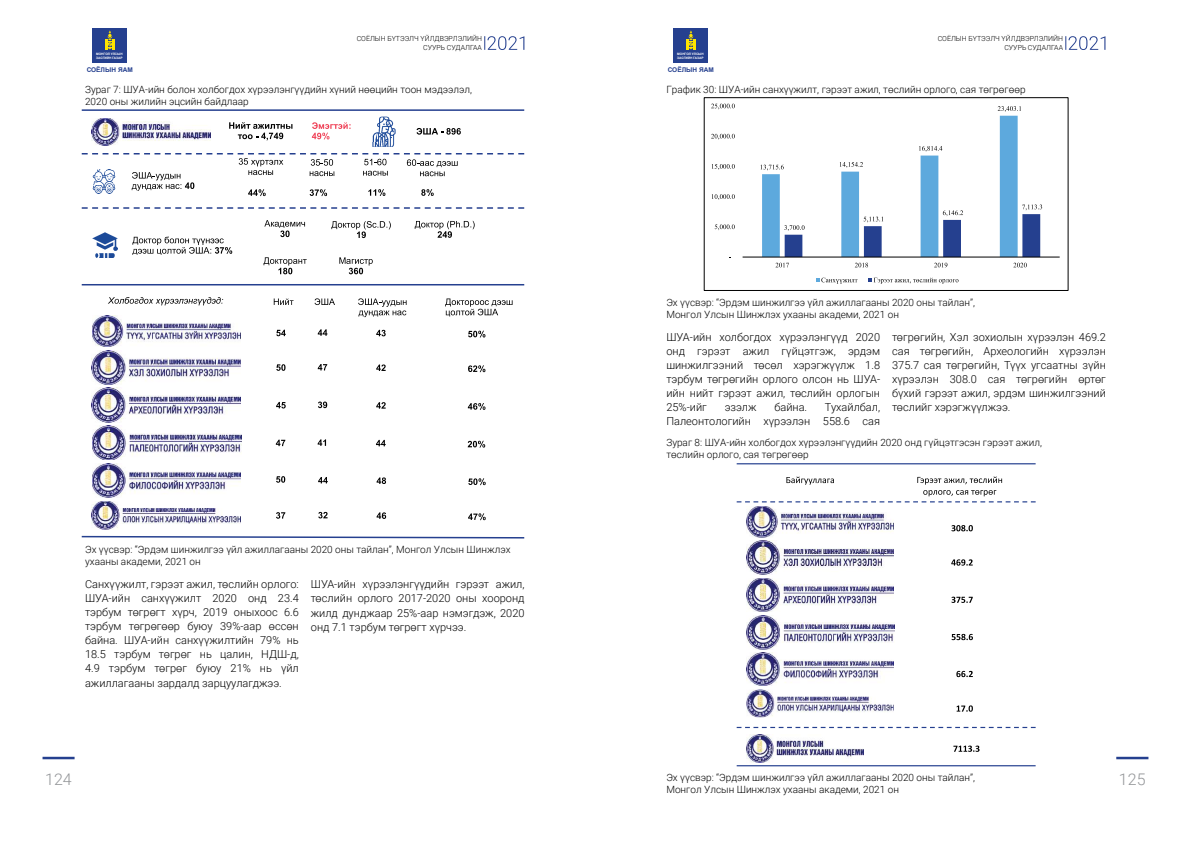
<style>
.page{position:relative;width:1191px;height:842px;background:#fff}
.page>*{position:absolute;margin:0;border:0;box-sizing:border-box;transform-origin:0 0}
.t1{font:300 16px "Roboto";color:#939598}
.t2{font:300 11px/14px "Roboto";color:#000;text-align:justify}
.t3{font:300 10px/12px "Roboto";color:#000}
.t4{font:300 7px/8.4px "Roboto";color:#000;text-align:right}
.t5{font:700 6.5px "Mogul Arial";color:#25408f}
.t6{font:700 3.2px/3.8px "Mogul Arial";color:#fff}
</style>
<div class="page">
<hr style="left:43px;top:757px;width:32px;height:2px;background:#25408f">
<hr style="left:1116px;top:757px;width:32px;height:2px;background:#25408f">
<svg style="left:484px;top:36px;width:40px;height:14px"></svg>
<svg style="left:1065px;top:36px;width:40px;height:14px"></svg>
<div style="left:93px;top:28px;width:34px;height:34px;background:#25408f"></div>
<svg style="left:105px;top:30px;width:10px;height:19px"></svg>
<div style="left:674px;top:28px;width:34px;height:34px;background:#25408f"></div>
<svg style="left:686px;top:30px;width:9px;height:19px"></svg>
<img style="left:266px;top:124px;width:85px;height:17px">
<svg style="left:229px;top:122px;width:63px;height:18px"></svg>
<svg style="left:312px;top:122px;width:38px;height:17px"></svg>
<hr style="left:82px;top:284px;width:442px;height:1px;background:#25408f">
<svg style="left:108px;top:297px;width:115px;height:8px"></svg>
<hr style="left:82px;top:109px;width:442px;height:2px;background:#25408f">
<img style="left:92px;top:118px;width:118px;height:28px">
<svg style="left:416px;top:128px;width:45px;height:7px"></svg>
<svg style="left:132px;top:237px;width:100px;height:18px"></svg>
<img style="left:372px;top:117px;width:24px;height:30px">
<svg style="left:264px;top:220px;width:41px;height:17px"></svg>
<svg style="left:331px;top:221px;width:60px;height:17px"></svg>
<img style="left:414px;top:220px;width:61px;height:9px">
<svg style="left:415px;top:221px;width:59px;height:17px"></svg>
<svg style="left:339px;top:257px;width:34px;height:17px"></svg>
<img style="left:92px;top:232px;width:25px;height:26px">
<svg style="left:82px;top:207px;width:442px;height:2px"></svg>
<svg style="left:82px;top:153px;width:442px;height:43px"></svg>
<img style="left:92px;top:315px;width:149px;height:32px">
<img style="left:91px;top:388px;width:150px;height:34px">
<img style="left:92px;top:426px;width:149px;height:34px">
<img style="left:92px;top:351px;width:149px;height:33px">
<img style="left:92px;top:463px;width:148px;height:34px">
<img style="left:92px;top:501px;width:148px;height:28px">
<svg style="left:274px;top:298px;width:19px;height:7px"></svg>
<svg style="left:314px;top:298px;width:21px;height:7px"></svg>
<svg style="left:358px;top:298px;width:48px;height:19px"></svg>
<svg style="left:445px;top:298px;width:67px;height:19px"></svg>
<svg style="left:276px;top:330px;width:10px;height:6px"></svg>
<svg style="left:276px;top:364px;width:9px;height:7px"></svg>
<svg style="left:276px;top:402px;width:10px;height:6px"></svg>
<img style="left:275px;top:439px;width:11px;height:8px">
<svg style="left:276px;top:440px;width:9px;height:6px"></svg>
<svg style="left:276px;top:476px;width:9px;height:7px"></svg>
<svg style="left:276px;top:512px;width:9px;height:7px"></svg>
<svg style="left:318px;top:329px;width:9px;height:7px"></svg>
<svg style="left:318px;top:364px;width:9px;height:6px"></svg>
<svg style="left:318px;top:402px;width:9px;height:6px"></svg>
<svg style="left:318px;top:439px;width:8px;height:7px"></svg>
<svg style="left:318px;top:477px;width:10px;height:6px"></svg>
<img style="left:319px;top:511px;width:9px;height:8px">
<svg style="left:318px;top:512px;width:9px;height:6px"></svg>
<svg style="left:376px;top:330px;width:10px;height:6px"></svg>
<svg style="left:376px;top:364px;width:10px;height:7px"></svg>
<svg style="left:376px;top:402px;width:10px;height:7px"></svg>
<svg style="left:376px;top:440px;width:10px;height:6px"></svg>
<svg style="left:376px;top:477px;width:10px;height:7px"></svg>
<svg style="left:376px;top:512px;width:10px;height:7px"></svg>
<img style="left:469px;top:330px;width:17px;height:8px">
<svg style="left:468px;top:331px;width:17px;height:6px"></svg>
<svg style="left:468px;top:365px;width:17px;height:7px"></svg>
<svg style="left:468px;top:403px;width:17px;height:7px"></svg>
<svg style="left:467px;top:441px;width:18px;height:7px"></svg>
<svg style="left:468px;top:478px;width:18px;height:7px"></svg>
<svg style="left:468px;top:513px;width:18px;height:7px"></svg>
<svg style="left:81px;top:535px;width:444px;height:4px"></svg>
<svg style="left:263px;top:257px;width:44px;height:17px"></svg>
<hr style="left:742px;top:257px;width:317px;height:1px;background:#000">
<svg style="left:714px;top:224px;width:20px;height:6px"></svg>
<svg style="left:712px;top:194px;width:22px;height:6px"></svg>
<svg style="left:712px;top:164px;width:22px;height:6px"></svg>
<svg style="left:711px;top:134px;width:23px;height:6px"></svg>
<svg style="left:711px;top:104px;width:23px;height:5px"></svg>
<svg style="left:816px;top:278px;width:41px;height:6px"></svg>
<svg style="left:868px;top:278px;width:90px;height:6px"></svg>
<div style="left:704px;top:97px;width:364px;height:194px;border:1px solid #000"></div>
<svg style="left:760px;top:106px;width:282px;height:161px"></svg>
<hr style="left:736px;top:463px;width:299px;height:1px;background:#25408f">
<img style="left:747px;top:506px;width:147px;height:31px">
<img style="left:746px;top:578px;width:147px;height:33px">
<img style="left:746px;top:615px;width:148px;height:34px">
<img style="left:746px;top:541px;width:148px;height:33px">
<img style="left:747px;top:652px;width:146px;height:34px">
<img style="left:746px;top:689px;width:147px;height:28px">
<img style="left:952px;top:531px;width:20px;height:1px">
<svg style="left:951px;top:525px;width:22px;height:6px"></svg>
<svg style="left:951px;top:559px;width:21px;height:7px"></svg>
<img style="left:952px;top:596px;width:21px;height:4px">
<svg style="left:951px;top:597px;width:21px;height:6px"></svg>
<svg style="left:951px;top:634px;width:22px;height:6px"></svg>
<svg style="left:956px;top:671px;width:17px;height:6px"></svg>
<svg style="left:956px;top:705px;width:17px;height:7px"></svg>
<hr style="left:736px;top:765px;width:299px;height:1px;background:#25408f">
<img style="left:746px;top:735px;width:118px;height:27px">
<svg style="left:736px;top:727px;width:299px;height:1px"></svg>
<svg style="left:953px;top:745px;width:26px;height:7px"></svg>
<svg style="left:736px;top:476px;width:299px;height:26px"></svg>
<p class="t6" style="left:96px;top:52px;width:28px">МОНГОЛ УЛСЫН<br>ЗАСГИЙН ГАЗАР</p>
<p class="t5" style="left:87px;top:65px;width:48px">СОЁЛЫН ЯАМ</p>
<p class="t4" style="left:357px;top:34px;width:127px">СОЁЛЫН БҮТЭЭЛЧ ҮЙЛДВЭРЛЭЛИЙН<br>СУУРЬ СУДАЛГАА</p>
<p class="t4" style="left:937px;top:34px;width:127px">СОЁЛЫН БҮТЭЭЛЧ ҮЙЛДВЭРЛЭЛИЙН<br>СУУРЬ СУДАЛГАА</p>
<p class="t6" style="left:677px;top:52px;width:28px">МОНГОЛ УЛСЫН<br>ЗАСГИЙН ГАЗАР</p>
<p class="t5" style="left:668px;top:65px;width:48px">СОЁЛЫН ЯАМ</p>
<p class="t3" style="left:85px;top:83px;width:388px">Зураг 7: ШУА-ийн болон холбогдох хүрээлэнгүүдийн хүний нөөцийн тоон мэдээлэл,<br>2020 оны жилийн эцсийн байдлаар</p>
<p class="t3" style="left:85px;top:543px;width:427px">Эх үүсвэр: “Эрдэм шинжилгээ үйл ажиллагааны 2020 оны тайлан”, Монгол Улсын Шинжлэх ухааны академи, 2021 он</p>
<p class="t2" style="left:85px;top:577px;width:215px">Санхүүжилт, гэрээт ажил, төслийн орлого:<br>ШУА-ийн санхүүжилт 2020 онд 23.4 тэрбум төгрөгт хүрч, 2019 оныхоос 6.6 тэрбум төгрөгөөр буюу 39%-аар өссөн байна. ШУА-ийн санхүүжилтийн 79% нь 18.5 тэрбум төгрөг нь цалин, НДШ-д, 4.9 тэрбум төгрөг буюу 21% нь үйл ажиллагааны зардалд зарцуулагджээ.</p>
<p class="t2" style="left:311px;top:577px;width:215px">ШУА-ийн хүрээлэнгүүдийн гэрээт ажил, төслийн орлого 2017-2020 оны хооронд жилд дунджаар 25%-аар нэмэгдэж, 2020 онд 7.1 тэрбум төгрөгт хүрчээ.</p>
<p class="t3" style="left:666px;top:83px;width:361px">График 30: ШУА-ийн санхүүжилт, гэрээт ажил, төслийн орлого, сая төгрөгөөр</p>
<p class="t3" style="left:666px;top:296px;width:310px">Эх үүсвэр: “Эрдэм шинжилгээ үйл ажиллагааны 2020 оны тайлан”,<br>Монгол Улсын Шинжлэх ухааны академи, 2021 он</p>
<p class="t2" style="left:666px;top:329px;width:215px">ШУА-ийн холбогдох хүрээлэнгүүд 2020 онд гэрээт ажил гүйцэтгэж, эрдэм шинжилгээний төсөл хэрэгжүүлж 1.8 тэрбум төгрөгийн орлого олсон нь ШУА&shy;ийн нийт гэрээт ажил, төслийн орлогын 25%-ийг</p>
<p class="t2" style="left:892px;top:329px;width:215px">төгрөгийн, Хэл зохиолын хүрээлэн 469.2 сая төгрөгийн, Археологийн хүрээлэн 375.7 сая төгрөгийн, Түүх угсаатны зүйн хүрээлэн 308.0 сая төгрөгийн өртөг бүхий гэрээт ажил, эрдэм шинжилгээний төслийг хэрэгжүүлжээ.</p>
<p class="t3" style="left:666px;top:436px;width:377px">Зураг 8: ШУА-ийн холбогдох хүрээлэнгүүдийн 2020 онд гүйцэтгэсэн гэрээт ажил, төслийн орлого, сая төгрөгөөр</p>
<p class="t2" style="left:666px;top:399px;width:215px;text-align:right">Тухайлбал,<br>Палеонтологийн хүрээлэн 558.6 сая</p>
<p class="t2" style="left:724px;top:399px;width:33px">эзэлж</p>
<p class="t2" style="left:774px;top:399px;width:34px">байна.</p>
<p class="t3" style="left:666px;top:771px;width:310px">Эх үүсвэр: “Эрдэм шинжилгээ үйл ажиллагааны 2020 оны тайлан”,<br>Монгол Улсын Шинжлэх ухааны академи, 2021 он</p>
<h1 class="t1" style="left:45px;top:768px;width:28px">124</h1>
<h1 class="t1" style="left:1119px;top:768px;width:28px">125</h1>
</div>
